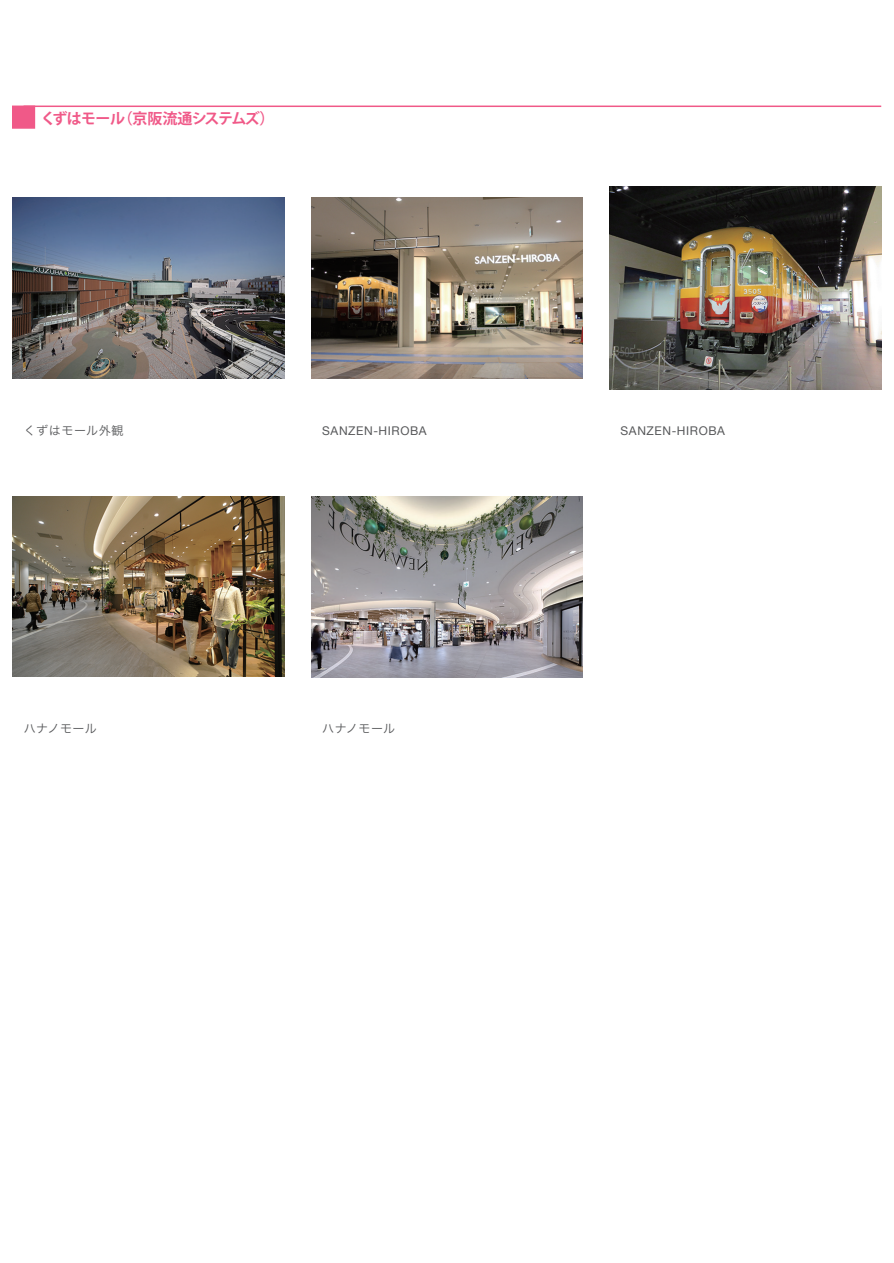
<style>
.page{position:relative;width:894px;height:1263px;background:#fff}
.page>*{position:absolute;margin:0;border:0;box-sizing:border-box;transform-origin:0 0}
.t1{font:700 15px "Koz Go Pr 6 N";letter-spacing:-.05em;color:#f05988}
.t2{font:12px "Helvetica Neue";letter-spacing:.05em;color:#57585a}
.t3{font:12px "Hira Kaku Pro N W3";letter-spacing:.05em;color:#57585a}
</style>
<div class="page">
<img style="left:13px;top:198px;width:271px;height:181px">
<img style="left:311px;top:198px;width:272px;height:181px">
<img style="left:610px;top:186px;width:271px;height:204px">
<img style="left:13px;top:497px;width:271px;height:180px">
<img style="left:311px;top:496px;width:272px;height:181px">
<div style="left:12px;top:106px;width:23px;height:23px;background:#f05988;border:2px solid #f05988"></div>
<hr style="left:24px;top:106px;width:857px;height:1px;background:#f05988">
<p class="t1" style="left:41px;top:110px;width:235px">くずはモール（京阪流通システムズ）</p>
<p class="t3" style="left:24px;top:420px;width:101px">くずはモール外観</p>
<p class="t2" style="left:322px;top:422px;width:106px">SANZEN-HIROBA</p>
<p class="t2" style="left:621px;top:422px;width:106px">SANZEN-HIROBA</p>
<p class="t3" style="left:24px;top:718px;width:75px">ハナノモール</p>
<p class="t3" style="left:322px;top:718px;width:75px">ハナノモール</p>
</div>
